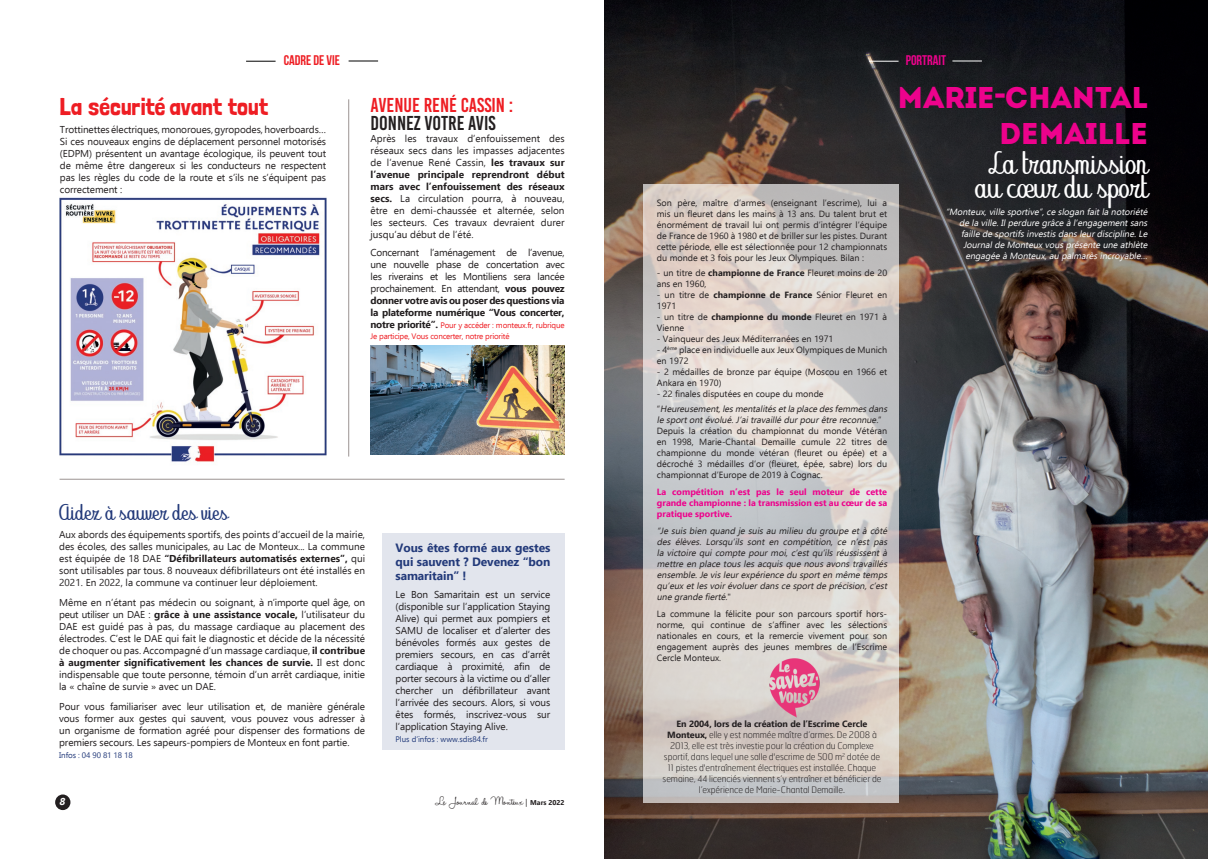
<style>
.page{position:relative;width:1208px;height:859px;background:#fff}
.page>*{position:absolute;margin:0;border:0;box-sizing:border-box;transform-origin:0 0}
.t1{font:30px "Abecedary";letter-spacing:-.01em;color:#fff}
.t2{font:30px/36px "Intro";letter-spacing:-.01em;color:#ed028c;text-align:right}
.t3{font:24px "Londrina Solid";letter-spacing:-.01em;color:#ee1d23}
.t4{font:21px "Abecedary";color:#233a7a}
.t5{font:20px "Bebas Kai";color:#ee1d23}
.t6{font:20px "Bebas Kai";color:#231f20}
.t7{font:14px "Bebas Neue";color:#ee1d23}
.t8{font:14px "Bebas Neue";color:#ed028c}
.t9{font:13px "Halo Handletter";color:#231f20}
.t10{font:700 12px/14px "Ebrima";letter-spacing:-.01em;color:#233a7a;text-align:justify}
.t11{font:10px/12px "Ebrima";letter-spacing:-.01em;color:#231f20;text-align:justify}
.t12{font:italic 700 10px "Ebrima";color:#fff}
.t13{font:9px/11px "Ebrima";color:#231f20}
.t14{font:italic 9px/11px "Ebrima";color:#231f20}
.t15{font:100 9px/11px "Hermes";letter-spacing:-.01em;color:#231f20;text-align:center}
.t16{font:italic 9px/11px "Ebrima";color:#fff;text-align:right}
.t17{font:700 9px/11px "Ebrima";color:#ed028c;text-align:justify}
.t18{font:8px/11px "Ebrima";letter-spacing:-.025em;color:#ee1d23}
.t19{font:8px "Ebrima";letter-spacing:-.01em;color:#233b7b}
.t20{font:8px "Ebrima";letter-spacing:-.01em;color:#233a7a}
.s1{font-weight:700}
.s2{font-weight:700;font-size:10px;color:#231f20}
.s3{font-family:"Ebrima";font-size:8px}
.s4{font-family:"Ebrima";font-weight:700;font-size:7px}
.s5{font-style:normal}
.s6{font-family:"Acme Font"}
.s7{font-family:"Ebrima";font-weight:700}
</style>
<div class="page">
<div style="left:55px;top:794px;width:15px;height:16px;background:#231f20;border-radius:50%"></div>
<img style="left:60px;top:197px;width:266px;height:265px">
<hr style="left:348px;top:61px;width:30px;height:1px;background:#000">
<svg style="left:246px;top:61px;width:29px;height:1px"></svg>
<img style="left:604px;top:0;width:604px;height:859px">
<hr style="left:952px;top:61px;width:30px;height:1px;background:#fff">
<svg style="left:869px;top:61px;width:29px;height:1px"></svg>
<svg style="left:643px;top:185px;width:256px;height:618px;background:#d4cecb"></svg>
<img style="left:763px;top:657px;width:59px;height:60px">
<hr style="left:60px;top:479px;width:504px;height:1px;background:#9b9392">
<div style="left:382px;top:533px;width:182px;height:217px;background:#e2e5ed"></div>
<img style="left:370px;top:346px;width:194px;height:108px">
<hr style="left:348px;top:99px;width:1px;height:358px;background:#9b9392">
<p class="t7" style="left:284px;top:53px;width:58px">CADRE DE VIE</p>
<p class="t3" style="left:60px;top:92px;width:210px">La sécurité avant tout</p>
<p class="t11" style="left:60px;top:123px;width:268px">Trottinettes électriques, monoroues, gyropodes, hoverboards… Si ces nouveaux engins de déplacement personnel motorisés (EDPM) présentent un avantage écologique, ils peuvent tout de même être dangereux si les conducteurs ne respectent pas les règles du code de la route et s’ils ne s’équipent pas correctement :</p>
<p class="t5" style="left:370px;top:94px;width:144px">AVENUE RENÉ CASSIN :</p>
<p class="t6" style="left:370px;top:112px;width:127px">DONNEZ VOTRE AVIS</p>
<p class="t11" style="left:370px;top:132px;width:196px">Après les travaux d’enfouissement des réseaux secs dans les impasses adjacentes de l’avenue René Cassin, <span class="s1">les travaux sur l’avenue principale reprendront début mars avec l’enfouissement des réseaux secs.</span> La circulation pourra, à nouveau, être en demi-chaussée et alternée, selon les secteurs. Ces travaux devraient durer jusqu’au début de l’été.</p>
<p class="t11" style="left:370px;top:246px;width:196px">Concernant l’aménagement de l’avenue, une nouvelle phase de concertation avec les riverains et les Montiliens sera lancée prochainement. En attendant, <span class="s1">vous pouvez donner votre avis ou poser des questions via la plateforme numérique “Vous concerter,</span></p>
<p class="t18" style="left:370px;top:319px;width:196px"><span class="s2">notre priorité”.</span> Pour y accéder : monteux.fr, rubrique<br>Je participe, Vous concerter, notre priorité</p>
<p class="t4" style="left:59px;top:495px;width:170px">Aidez à sauver des vies</p>
<p class="t11" style="left:59px;top:528px;width:307px">Aux abords des équipements sportifs, des points d’accueil de la mairie, des écoles, des salles municipales, au Lac de Monteux... La commune est équipée de 18 DAE <span class="s1">“Défibrillateurs automatisés externes”,</span> qui sont utilisables par tous. 8 nouveaux défibrillateurs ont été installés en 2021. En 2022, la commune va continuer leur déploiement.</p>
<p class="t11" style="left:59px;top:596px;width:307px">Même en n’étant pas médecin ou soignant, à n’importe quel âge, on peut utiliser un DAE : <span class="s1">grâce à une assistance vocale,</span> l’utilisateur du DAE est guidé pas à pas, du massage cardiaque au placement des électrodes. C’est le DAE qui fait le diagnostic et décide de la nécessité de choquer ou pas. Accompagné d’un massage cardiaque, <span class="s1">il contribue à augmenter significativement les chances de survie.</span> Il est donc indispensable que toute personne, témoin d’un arrêt cardiaque, initie la « chaîne de survie » avec un DAE.</p>
<p class="t11" style="left:59px;top:700px;width:307px">Pour vous familiariser avec leur utilisation et, de manière générale vous former aux gestes qui sauvent, vous pouvez vous adresser à un organisme de formation agréé pour dispenser des formations de premiers secours. Les sapeurs-pompiers de Monteux en font partie.</p>
<p class="t20" style="left:59px;top:749px;width:75px">Infos : 04 90 81 18 18</p>
<p class="t10" style="left:395px;top:540px;width:156px">Vous êtes formé aux gestes qui sauvent ? Devenez “bon samaritain” !</p>
<p class="t11" style="left:395px;top:588px;width:156px">Le Bon Samaritain est un service (disponible sur l’application Staying Alive) qui permet aux pompiers et SAMU de localiser et d’alerter des bénévoles formés aux gestes de premiers secours, en cas d’arrêt cardiaque à proximité, afin de porter secours à la victime ou d’aller chercher un défibrillateur avant l’arrivée des secours. Alors, si vous êtes formés, inscrivez-vous sur l’application Staying Alive.</p>
<p class="t19" style="left:395px;top:733px;width:94px">Plus d’infos : www.sdis84.fr</p>
<p class="t12" style="left:59px;top:793px;width:10px">8</p>
<h3 class="t9" style="left:435px;top:794px;width:131px">Le Journal de Monteux <span class="s3">|</span> <span class="s4">Mars 2022</span></h3>
<p class="t13" style="left:657px;top:197px;width:232px;text-align:justify">Son père, maître d’armes (enseignant l’escrime), lui a mis un fleuret dans les mains à 13 ans. Du talent brut et énormément de travail lui ont permis d’intégrer l’équipe de France de 1960 à 1980 et de briller sur les pistes. Durant cette période, elle est sélectionnée pour 12 championnats du monde et 3 fois pour les Jeux Olympiques. Bilan :</p>
<p class="t13" style="left:657px;top:267px;width:232px">- un titre de <span class="s1">championne de France</span> Fleuret moins de 20 ans en 1960,</p>
<p class="t13" style="left:657px;top:289px;width:232px">- un titre de <span class="s1">championne de France</span> Sénior Fleuret en<br>1971</p>
<p class="t13" style="left:657px;top:311px;width:232px">- un titre de <span class="s1">championne du monde</span> Fleuret en 1971 à<br>Vienne</p>
<p class="t13" style="left:657px;top:333px;width:178px">- Vainqueur des Jeux Méditerranées en 1971</p>
<p class="t13" style="left:657px;top:344px;width:232px">- 4<sup>ème</sup> place en individuelle aux Jeux Olympiques de Munich en 1972</p>
<p class="t13" style="left:657px;top:366px;width:232px">- 2 médailles de bronze par équipe (Moscou en 1966 et<br>Ankara en 1970)</p>
<p class="t13" style="left:657px;top:388px;width:168px">- 22 finales disputées en coupe du monde</p>
<p class="t14" style="left:657px;top:403px;width:234px"><span class="s5">“</span> Heureusement,lesmentalitésetla place desfemmesdans le sportontévolué.J’aitravaillé durpourêtre reconnue.<span class="s5">”</span></p>
<p class="t13" style="left:657px;top:425px;width:232px;text-align:justify">Depuis la création du championnat du monde Vétéran en 1998, Marie-Chantal Demaille cumule 22 titres de championne du monde vétéran (fleuret ou épée) et a décroché 3 médailles d’or (fleuret, épée, sabre) lors du championnat d’Europe de 2019 à Cognac.</p>
<p class="t17" style="left:657px;top:485px;width:232px">La compétition n’est pas le seul moteur de cette grande championne : la transmission est au cœur de sa pratique sportive.</p>
<p class="t14" style="left:657px;top:525px;width:234px;text-align:justify">“Je suis bien quand je suis au milieu du groupe et à côté des élèves. Lorsqu’ils sont en compétition, ce n’est pas la victoire qui compte pour moi, c’est qu’ils réussissent à mettre en place tous les acquis que nous avons travaillés ensemble.Je visleurexpérience du sporten même temps qu’euxetlesvoirévoluerdansce sportde précision,c’est une grande fierté.<span class="s5">"</span></p>
<p class="t13" style="left:657px;top:608px;width:232px;text-align:justify">La commune la félicite pour son parcours sportif hors&shy;norme, qui continue de s’affiner avec les sélections nationales en cours, et la remercie vivement pour son engagement auprès des jeunes membres de l’Escrime Cercle Monteux.</p>
<p class="t8" style="left:905px;top:53px;width:42px">PORTRAIT</p>
<p class="t2" style="left:897px;top:79px;width:252px">MARIE<span class="s6">-</span>CHANTAL<br>DEMAILLE</p>
<p class="t1" style="left:986px;top:138px;width:163px">La transmission</p>
<p class="t1" style="left:975px;top:162px;width:175px">au cœur du sport</p>
<p class="t16" style="left:945px;top:206px;width:205px">“Monteux,ville sportive”,ce slogan faitla notoriété de la ville.Ilperdure grâce à l’engagementsans faille de sportifsinvestisdansleurdiscipline.Le Journalde Monteuxvousprésente une athlète engagée à Monteux,au palmarèsincroyable…</p>
<p class="t15" style="left:662px;top:718px;width:220px"><span class="s7">En 2004, lors de la création de l’Escrime Cercle Monteux,</span> elle y est nommée maître d’armes. De 2008 à 2013, elle est très investie pour la création du Complexe sportif, dans lequel une salle d'escrime de 500 m<sup>2</sup> dotée de 11 pistes d'entraînement électriques est installée. Chaque semaine, 44 licenciés viennent s’y entraîner et bénéficier de l’expérience de Marie-Chantal Demaille.</p>
</div>
